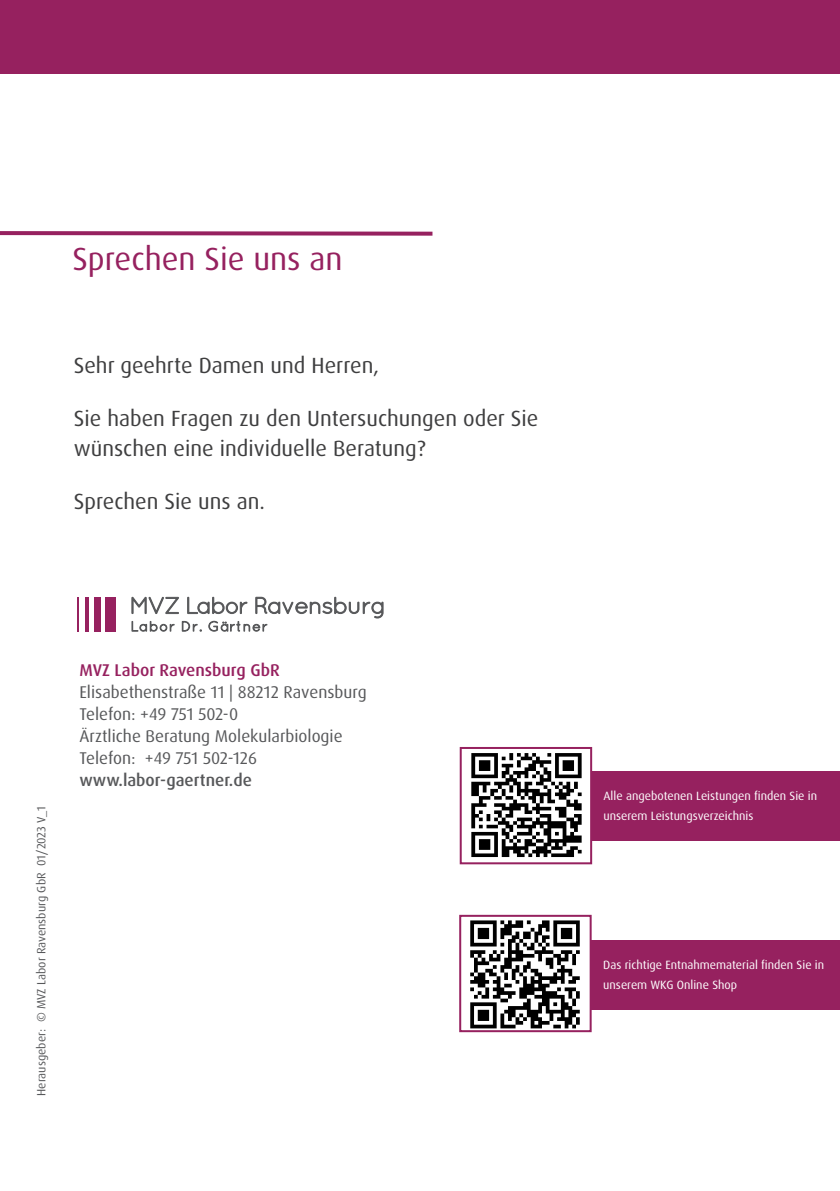
<style>
.page{position:relative;width:840px;height:1191px;background:#fff}
.page>*{position:absolute;margin:0;border:0;box-sizing:border-box;transform-origin:0 0}
.t1{font:32px "Dax OT";color:#96215f}
.t2{font:22px/30px "Dax OT";color:#3e3e3f}
.t3{font:17px "Dax OT";color:#57585a}
.t4{font:500 17px "Dax OT";color:#96215f}
.t5{font:500 17px "Dax OT";color:#57585a}
.t6{font:12px/20px "Dax OT";color:#fff}
.t7{font:12px "Dax OT";color:#57585a}
</style>
<div class="page">
<div style="left:0;top:0;width:839px;height:74px;background:#96215f"></div>
<div style="left:0;top:231px;width:432px;height:5px;background:#96215f"></div>
<div style="left:105px;top:597px;width:10px;height:34px;background:#96215f"></div>
<div style="left:94px;top:597px;width:7px;height:34px;background:#96215f"></div>
<hr style="left:85px;top:597px;width:4px;height:34px;background:#96215f">
<hr style="left:77px;top:597px;width:2px;height:34px;background:#96215f">
<svg style="left:131px;top:597px;width:252px;height:34px"></svg>
<img style="left:471px;top:753px;width:111px;height:104px">
<div style="left:459px;top:747px;width:132px;height:117px;border:2px solid #96215f"></div>
<div style="left:591px;top:771px;width:248px;height:69px;background:#96215f"></div>
<div style="left:591px;top:940px;width:248px;height:69px;background:#96215f"></div>
<img style="left:470px;top:920px;width:110px;height:109px">
<div style="left:459px;top:914px;width:132px;height:118px;border:2px solid #96215f"></div>
<p class="t1" style="left:72px;top:239px;width:271px">Sprechen Sie uns an</p>
<p class="t2" style="left:74px;top:351px;width:307px">Sehr geehrte Damen und Herren,</p>
<p class="t2" style="left:74px;top:404px;width:465px">Sie haben Fragen zu den Untersuchungen oder Sie wünschen eine individuelle Beratung?</p>
<p class="t2" style="left:74px;top:486px;width:193px">Sprechen Sie uns an.</p>
<p class="t7" style="left:34px;top:1095px;width:291px;rotate:-90deg">Herausgeber: © MVZ Labor Ravensburg GbR 01/2023 V_1</p>
<p class="t4" style="left:79px;top:659px;width:202px">MVZ Labor Ravensburg GbR</p>
<p class="t3" style="left:79px;top:681px;width:288px">Elisabethenstraße 11 | 88212 Ravensburg</p>
<p class="t3" style="left:79px;top:703px;width:160px">Telefon: +49 751 502-0</p>
<p class="t3" style="left:79px;top:725px;width:264px">Ärztliche Beratung Molekularbiologie</p>
<p class="t3" style="left:79px;top:747px;width:179px">Telefon: +49 751 502-126</p>
<p class="t5" style="left:79px;top:769px;width:174px">www.labor-gaertner.de</p>
<p class="t6" style="left:603px;top:786px;width:215px">Alle angebotenen Leistungen finden Sie in unserem Leistungsverzeichnis</p>
<p class="t6" style="left:603px;top:955px;width:222px">Das richtige Entnahmematerial finden Sie in unserem WKG Online Shop</p>
</div>
